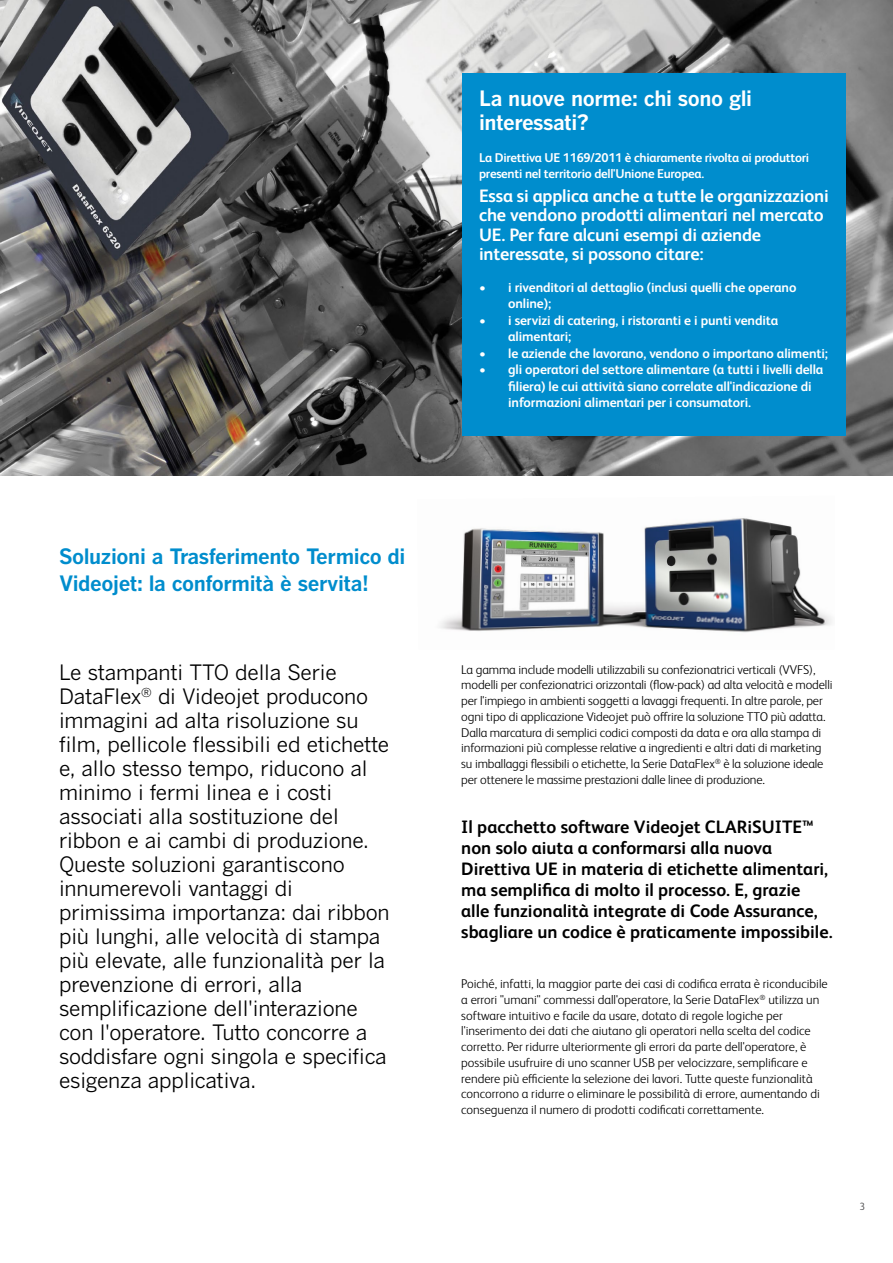
<style>
.page{position:relative;width:893px;height:1263px;background:#fff}
.page>*{position:absolute;margin:0;border:0;box-sizing:border-box;transform-origin:0 0}
.t1{font:21px/24px "Benton Gothic";letter-spacing:-.01em;color:#000}
.t2{font:700 21px/27px "Benton Gothic";letter-spacing:-.02em;color:#008dcd}
.t3{font:700 21px/24px "Benton Gothic";letter-spacing:-.02em;color:#fff}
.t4{font:700 18px/21px "FS Albert Pro";color:#000}
.t5{font:700 18px/19.5px "FS Albert Pro";letter-spacing:-.01em;color:#fff}
.t6{font:700 13.5px/16.5px "FS Albert Pro";letter-spacing:-.01em;color:#fff}
.t7{font:300 12.75px/15.8px "FS Albert Pro";letter-spacing:-.01em;color:#000}
.t8{font:700 12.75px/15.8px "FS Albert Pro";letter-spacing:-.02em;color:#fff}
.t9{font:300 10.5px "FS Albert Pro";color:#414042}
</style>
<div class="page">
<img style="left:0;top:0;width:893px;height:475px">
<div style="left:462px;top:73px;width:384px;height:363px;background:#008dcd"></div>
<img style="left:440px;top:518px;width:392px;height:115px">
<h1 class="t2" style="left:59px;top:544px;width:348px">Soluzioni a Trasferimento Termico di<br>Videojet: la conformità è servita!</h1>
<p class="t1" style="left:59px;top:661px;width:332px">Le stampanti TTO della Serie<br>DataFlex<sup>®</sup> di Videojet producono immagini ad alta risoluzione su film, pellicole flessibili ed etichette e, allo stesso tempo, riducono al minimo i fermi linea e i costi associati alla sostituzione del ribbon e ai cambi di produzione.<br>Queste soluzioni garantiscono innumerevoli vantaggi di primissima importanza: dai ribbon più lunghi, alle velocità di stampa più elevate, alle funzionalità per la prevenzione di errori, alla semplificazione dell'interazione con l'operatore. Tutto concorre a soddisfare ogni singola e specifica esigenza applicativa.</p>
<h1 class="t3" style="left:479px;top:86px;width:275px">La nuove norme: chi sono gli interessati?</h1>
<p class="t8" style="left:479px;top:149px;width:332px">La Direttiva UE 1169/2011 è chiaramente rivolta ai produttori presenti nel territorio dell'Unione Europea.</p>
<h2 class="t5" style="left:479px;top:185px;width:351px">Essa si applica anche a tutte le organizzazioni che vendono prodotti alimentari nel mercato UE. Per fare alcuni esempi di aziende interessate, si possono citare:</h2>
<p class="t6" style="left:508px;top:278px;width:290px;text-indent:-29px">• i rivenditori al dettaglio (inclusi quelli che operano online);</p>
<p class="t6" style="left:508px;top:311px;width:272px;text-indent:-29px">• i servizi di catering, i ristoranti e i punti vendita alimentari;</p>
<p class="t6" style="left:479px;top:344px;width:350px">• le aziende che lavorano, vendono o importano alimenti;</p>
<p class="t6" style="left:508px;top:361px;width:317px;text-indent:-29px">• gli operatori del settore alimentare (a tutti i livelli della filiera) le cui attività siano correlate all'indicazione di informazioni alimentari per i consumatori.</p>
<p class="t7" style="left:461px;top:661px;width:373px">La gamma include modelli utilizzabili su confezionatrici verticali (VVFS), modelli per confezionatrici orizzontali (flow-pack) ad alta velocità e modelli per l'impiego in ambienti soggetti a lavaggi frequenti. In altre parole, per ogni tipo di applicazione Videojet può offrire la soluzione TTO più adatta.<br>Dalla marcatura di semplici codici composti da data e ora alla stampa di informazioni più complesse relative a ingredienti e altri dati di marketing su imballaggi flessibili o etichette, la Serie DataFlex<sup>®</sup> è la soluzione ideale per ottenere le massime prestazioni dalle linee di produzione.</p>
<p class="t4" style="left:461px;top:816px;width:373px">Il pacchetto software Videojet CLARiSUITE™ non solo aiuta a conformarsi alla nuova Direttiva UE in materia di etichette alimentari, ma semplifica di molto il processo. E, grazie alle funzionalità integrate di Code Assurance, sbagliare un codice è praticamente impossibile.</p>
<p class="t7" style="left:461px;top:975px;width:368px">Poiché, infatti, la maggior parte dei casi di codifica errata è riconducibile a errori "umani" commessi dall'operatore, la Serie DataFlex<sup>®</sup> utilizza un software intuitivo e facile da usare, dotato di regole logiche per l'inserimento dei dati che aiutano gli operatori nella scelta del codice corretto. Per ridurre ulteriormente gli errori da parte dell'operatore, è possibile usufruire di uno scanner USB per velocizzare, semplificare e rendere più efficiente la selezione dei lavori. Tutte queste funzionalità concorrono a ridurre o eliminare le possibilità di errore, aumentando di conseguenza il numero di prodotti codificati correttamente.</p>
<p class="t9" style="left:859px;top:1199px;width:7px">3</p>
</div>
